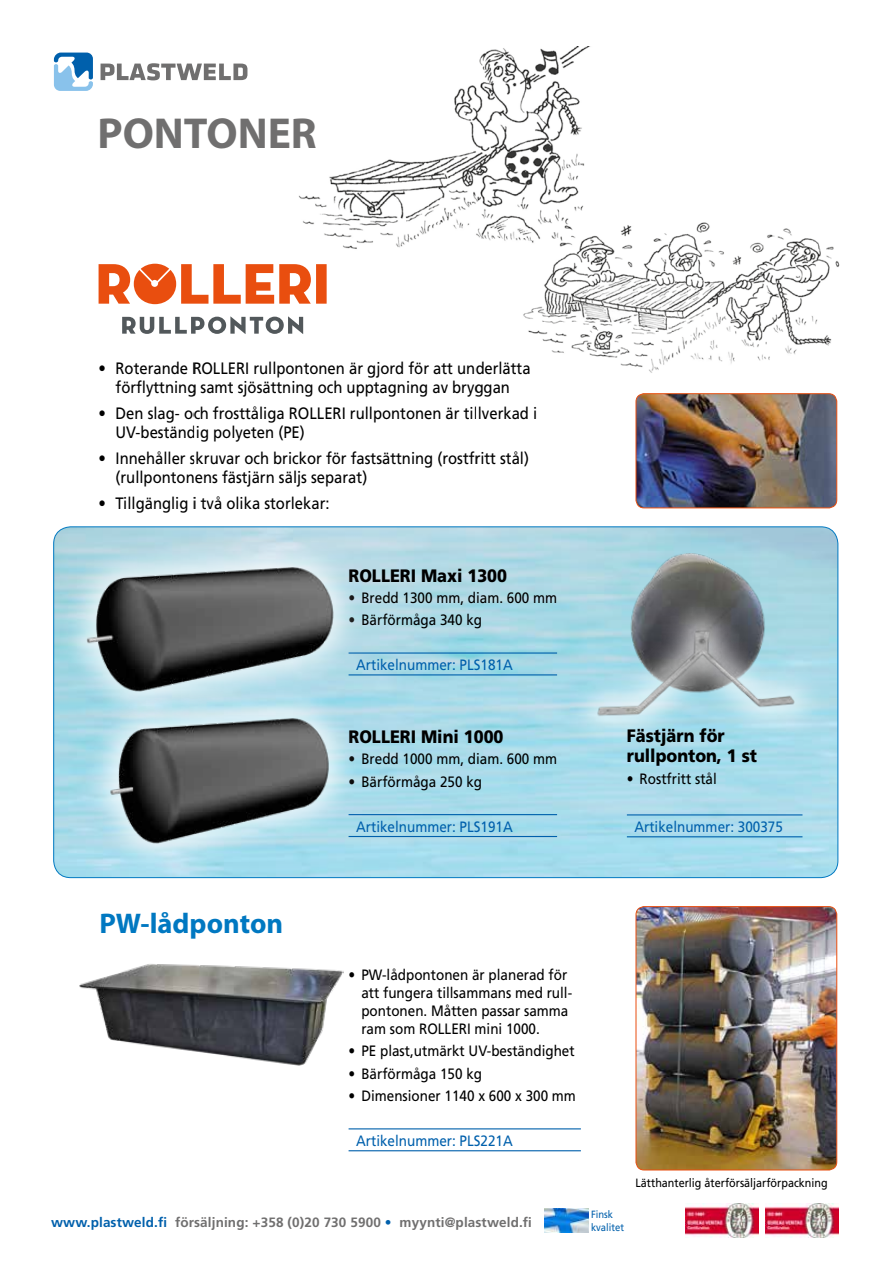
<style>
.page{position:relative;width:893px;height:1263px;background:#fff}
.page>*{position:absolute;margin:0;border:0;box-sizing:border-box;transform-origin:0 0}
.t1{font:700 43.5px "Myriad Pro";color:#706f6f}
.t2{font:700 28.5px "Myriad Pro";color:#0078c1}
.t3{font:900 18px/19.5px "Frutiger";color:#000;scale:.9 1}
.t4{font:16.5px/19.5px "Frutiger";color:#000;scale:.9 1}
.t5{font:15px/18px "Frutiger";color:#000;scale:.9 1}
.t6{font:15px "Frutiger";color:#0060ac;scale:.9 1}
.t7{font:700 13.5px "Frutiger";letter-spacing:.01em;color:#706f6f}
.t8{font:12px "Frutiger";color:#000;scale:.9 1}
.t9{font:10.5px/12.9px "Frutiger";color:#0060ac;scale:.9 1}
.s1{color:#0060ac}
</style>
<div class="page">
<img style="left:685px;top:1204px;width:74px;height:34px">
<img style="left:765px;top:1204px;width:74px;height:34px">
<img style="left:544px;top:1208px;width:44px;height:25px">
<img style="left:54px;top:527px;width:784px;height:351px">
<img style="left:592px;top:537px;width:210px;height:59px">
<hr style="left:349px;top:1128px;width:232px;height:1px;background:#0060ac">
<hr style="left:349px;top:1150px;width:232px;height:1px;background:#0060ac">
<div style="left:564px;top:596px;width:265px;height:155px;background:#fff;opacity:.75"></div>
<img style="left:592px;top:623px;width:209px;height:105px">
<hr style="left:349px;top:652px;width:208px;height:2px;background:#0060ac">
<hr style="left:349px;top:674px;width:208px;height:1px;background:#0060ac">
<hr style="left:349px;top:814px;width:208px;height:1px;background:#0060ac">
<hr style="left:349px;top:836px;width:208px;height:1px;background:#0060ac">
<hr style="left:627px;top:814px;width:175px;height:1px;background:#0060ac">
<hr style="left:627px;top:836px;width:175px;height:1px;background:#0060ac">
<img style="left:208px;top:47px;width:381px;height:202px">
<img style="left:512px;top:202px;width:328px;height:171px">
<svg style="left:99px;top:263px;width:228px;height:41px"></svg>
<div style="left:54px;top:533px;width:313px;height:192px;background:#fff;opacity:.75"></div>
<img style="left:84px;top:565px;width:252px;height:119px">
<div style="left:77px;top:684px;width:285px;height:192px;background:#fff;opacity:.75"></div>
<img style="left:108px;top:717px;width:223px;height:128px">
<img style="left:79px;top:964px;width:265px;height:102px">
<img style="left:636px;top:906px;width:201px;height:264px">
<div style="left:636px;top:906px;width:201px;height:264px;border:1px solid #e94e0f;border-radius:8px"></div>
<svg style="left:54px;top:53px;width:39px;height:38px"></svg>
<svg style="left:101px;top:63px;width:147px;height:17px"></svg>
<img style="left:636px;top:395px;width:201px;height:113px">
<div style="left:636px;top:393px;width:201px;height:115px;border:1px solid #e94e0f;border-radius:8px"></div>
<svg style="left:122px;top:316px;width:181px;height:18px"></svg>
<h1 class="t1" style="left:97px;top:105px;width:221px">PONTONER</h1>
<p class="t4" style="left:99px;top:358px;width:482px;text-align:center">• Roterande ROLLERI rullpontonen är gjord för att underlätta förflyttning samt sjösättning och upptagning av bryggan</p>
<p class="t4" style="left:116px;top:403px;width:470px;text-indent:-17px">• Den slag- och frosttåliga ROLLERI rullpontonen är tillverkad i<br>UV-beständig polyeten (PE)</p>
<p class="t4" style="left:116px;top:448px;width:461px;text-indent:-17px">• Innehåller skruvar och brickor för fastsättning (rostfritt stål) (rullpontonens fästjärn säljs separat)</p>
<p class="t4" style="left:99px;top:493px;width:258px">• Tillgänglig i två olika storlekar:</p>
<h2 class="t2" style="left:100px;top:904px;width:185px">PW-lådponton</h2>
<p class="t3" style="left:349px;top:566px;width:178px">ROLLERI Maxi 1300</p>
<p class="t5" style="left:349px;top:589px;width:233px">• Bredd 1300 mm, diam. 600 mm</p>
<p class="t5" style="left:349px;top:611px;width:150px">• Bärförmåga 340 kg</p>
<p class="t6" style="left:356px;top:656px;width:176px">Artikelnummer: PLS181A</p>
<p class="t3" style="left:349px;top:727px;width:174px">ROLLERI Mini 1000</p>
<p class="t5" style="left:349px;top:750px;width:233px">• Bredd 1000 mm, diam. 600 mm</p>
<p class="t5" style="left:349px;top:772px;width:150px">• Bärförmåga 250 kg</p>
<p class="t6" style="left:356px;top:818px;width:176px">Artikelnummer: PLS191A</p>
<p class="t3" style="left:627px;top:726px;width:146px">Fästjärn för rullponton, 1 st</p>
<p class="t5" style="left:627px;top:770px;width:102px">• Rostfritt stål</p>
<p class="t6" style="left:634px;top:818px;width:167px">Artikelnummer: 300375</p>
<p class="t5" style="left:361px;top:966px;width:236px;text-indent:-13px">• PW-lådpontonen är planerad för att fungera tillsammans med rull&shy;pontonen. Måtten passar samma ram som ROLLERI mini 1000.</p>
<p class="t5" style="left:349px;top:1042px;width:253px">• PE plast,utmärkt UV-beständighet</p>
<p class="t5" style="left:349px;top:1064px;width:150px">• Bärförmåga 150 kg</p>
<p class="t5" style="left:349px;top:1087px;width:254px">• Dimensioner 1140 x 600 x 300 mm</p>
<p class="t6" style="left:356px;top:1132px;width:176px">Artikelnummer: PLS221A</p>
<p class="t8" style="left:636px;top:1176px;width:215px">Lätthanterlig återförsäljarförpackning</p>
<p class="t7" style="left:51px;top:1214px;width:482px"><span class="s1">www.plastweld.fi</span> försäljning: +358 (0)20 730 5900 <span class="s1">•</span> myynti@plastweld.fi</p>
<p class="t9" style="left:591px;top:1208px;width:38px">Finsk kvalitet</p>
</div>
